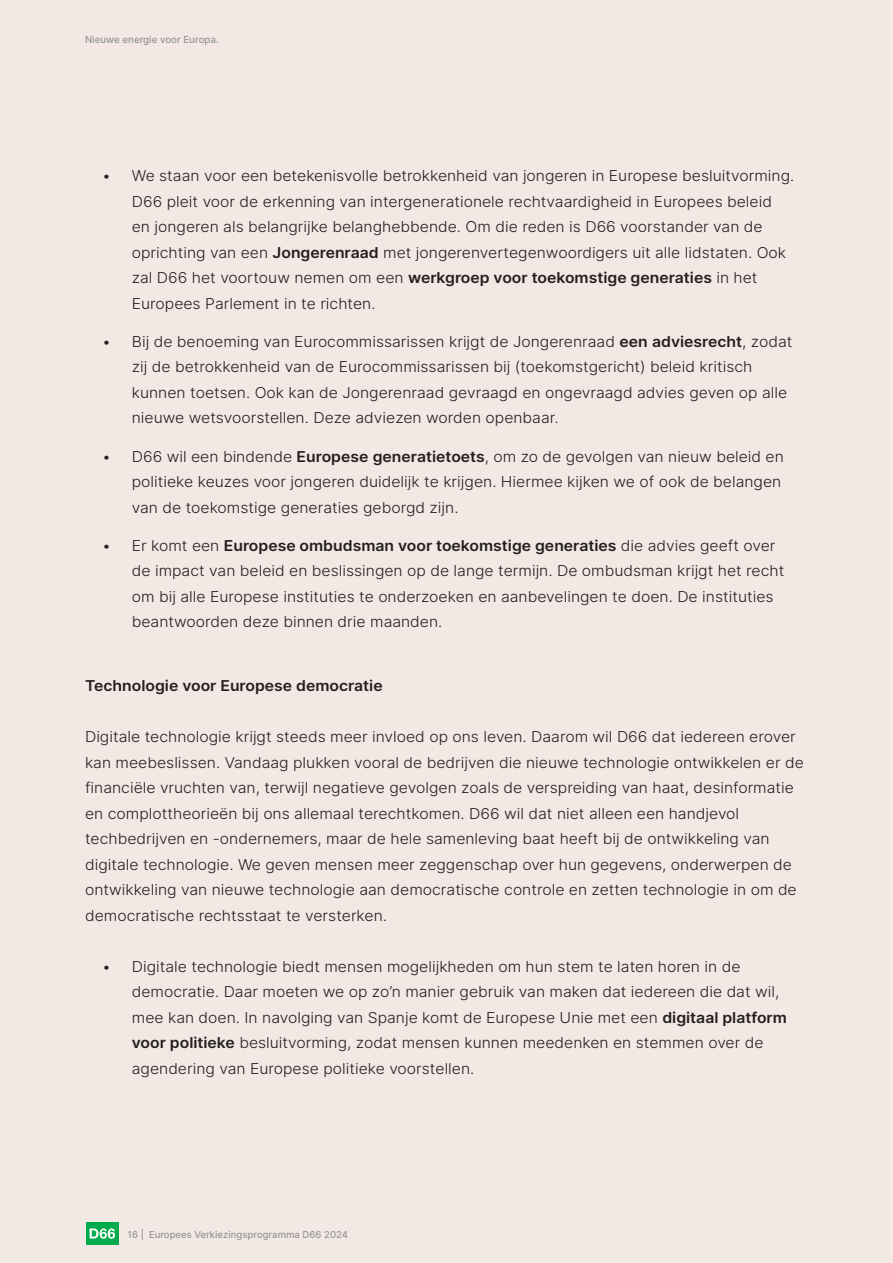
<style>
.page{position:relative;width:893px;height:1263px;background:#f3e8e3}
.page>*{position:absolute;margin:0;border:0;box-sizing:border-box;transform-origin:0 0}
.t1{font:300 15px/25.5px "Inter";color:#231f20;scale:1.05 1}
.t2{font:600 15px "Inter";color:#231f20;scale:1.05 1}
.t3{font:500 9.75px "Inter";color:#939598}
.t4{font:500 9.6px "Inter";color:#939598}
.s1{font-weight:600}
</style>
<div class="page">
<div style="left:86px;top:1222px;width:33px;height:23px;background:#00ab4d"></div>
<svg style="left:90px;top:1228px;width:25px;height:11px"></svg>
<p class="t3" style="left:85px;top:33px;width:135px">Nieuwe energie voor Europa.</p>
<p class="t1" style="left:132px;top:163px;width:632px;text-indent:-30px">• We staan voor een betekenisvolle betrokkenheid van jongeren in Europese besluitvorming.<br>D66 pleit voor de erkenning van intergenerationele rechtvaardigheid in Europees beleid<br>en jongeren als belangrijke belanghebbende. Om die reden is D66 voorstander van de oprichting van een <span class="s1">Jongerenraad</span> met jongerenvertegenwoordigers uit alle lidstaten. Ook zal D66 het voortouw nemen om een <span class="s1">werkgroep voor toekomstige generaties</span> in het Europees Parlement in te richten.</p>
<p class="t1" style="left:132px;top:328px;width:631px;text-indent:-30px">• Bij de benoeming van Eurocommissarissen krijgt de Jongerenraad <span class="s1">een adviesrecht</span>, zodat zij de betrokkenheid van de Eurocommissarissen bij (toekomstgericht) beleid kritisch kunnen toetsen. Ook kan de Jongerenraad gevraagd en ongevraagd advies geven op alle nieuwe wetsvoorstellen. Deze adviezen worden openbaar.</p>
<p class="t1" style="left:132px;top:443px;width:623px;text-indent:-30px">• D66 wil een bindende <span class="s1">Europese generatietoets</span>, om zo de gevolgen van nieuw beleid en politieke keuzes voor jongeren duidelijk te krijgen. Hiermee kijken we of ook de belangen van de toekomstige generaties geborgd zijn.</p>
<p class="t1" style="left:132px;top:532px;width:623px;text-indent:-30px">• Er komt een <span class="s1">Europese ombudsman voor toekomstige generaties</span> die advies geeft over de impact van beleid en beslissingen op de lange termijn. De ombudsman krijgt het recht om bij alle Europese instituties te onderzoeken en aanbevelingen te doen. De instituties beantwoorden deze binnen drie maanden.</p>
<p class="t2" style="left:85px;top:675px;width:285px">Technologie voor Europese democratie</p>
<p class="t1" style="left:85px;top:724px;width:686px">Digitale technologie krijgt steeds meer invloed op ons leven. Daarom wil D66 dat iedereen erover kan meebeslissen. Vandaag plukken vooral de bedrijven die nieuwe technologie ontwikkelen er de financiële vruchten van, terwijl negatieve gevolgen zoals de verspreiding van haat, desinformatie en complottheorieën bij ons allemaal terechtkomen. D66 wil dat niet alleen een handjevol techbedrijven en -ondernemers, maar de hele samenleving baat heeft bij de ontwikkeling van digitale technologie. We geven mensen meer zeggenschap over hun gegevens, onderwerpen de ontwikkeling van nieuwe technologie aan democratische controle en zetten technologie in om de democratische rechtsstaat te versterken.</p>
<p class="t1" style="left:132px;top:953px;width:625px;text-indent:-30px">• Digitale technologie biedt mensen mogelijkheden om hun stem te laten horen in de democratie. Daar moeten we op zo’n manier gebruik van maken dat iedereen die dat wil, mee kan doen. In navolging van Spanje komt de Europese Unie met een <span class="s1">digitaal platform voor politieke</span> besluitvorming, zodat mensen kunnen meedenken en stemmen over de agendering van Europese politieke voorstellen.</p>
<p class="t4" style="left:128px;top:1227px;width:222px">16 | Europees Verkiezingsprogramma D66 2024</p>
</div>
